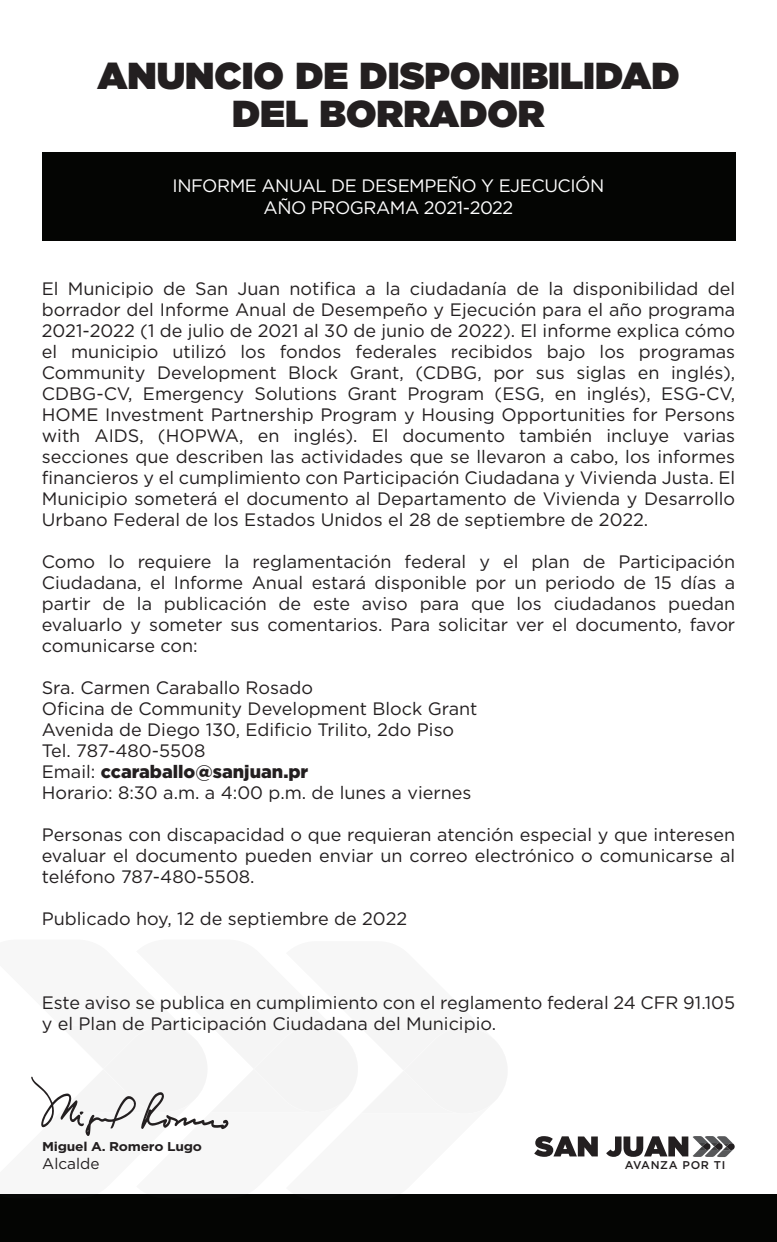
<style>
.page{position:relative;width:777px;height:1242px;background:#fff}
.page>*{position:absolute;margin:0;border:0;box-sizing:border-box;transform-origin:0 0}
.t1{font:900 37.5px/37.5px "Gotham";color:#231f20;text-align:center}
.t2{font:18px/21px "Gotham";color:#231f20;text-align:justify}
.t3{font:18px/22.5px "Gotham";letter-spacing:-.025em;color:#fff;text-align:center}
.t4{font:15.3px "Gotham";color:#231f20}
.t5{font:700 12.75px "Gotham";letter-spacing:-.02em;color:#231f20;scale:1.08 1}
.t6{font:500 11.25px "Gotham";letter-spacing:.06em;color:#231f20}
.s1{font-weight:900}
</style>
<div class="page">
<div style="left:0;top:1194px;width:777px;height:48px;background:#040503"></div>
<svg style="left:534px;top:1136px;width:63px;height:21px"></svg>
<svg style="left:606px;top:1136px;width:128px;height:21px"></svg>
<div style="left:42px;top:152px;width:693px;height:89px;background:#040503"></div>
<svg style="left:31px;top:1026px;width:476px;height:110px"></svg>
<h1 class="t1" style="left:97px;top:57px;width:583px">ANUNCIO DE DISPONIBILIDAD<br>DEL BORRADOR</h1>
<p class="t3" style="left:173px;top:174px;width:433px">INFORME ANUAL DE DESEMPEÑO Y EJECUCIÓN<br>AÑO PROGRAMA 2021-2022</p>
<p class="t2" style="left:42px;top:278px;width:695px">El Municipio de San Juan notifica a la ciudadanía de la disponibilidad del borrador del Informe Anual de Desempeño y Ejecución para el año programa 2021-2022 (1 de julio de 2021 al 30 de junio de 2022). El informe explica cómo el municipio utilizó los fondos federales recibidos bajo los programas Community Development Block Grant, (CDBG, por sus siglas en inglés), CDBG-CV, Emergency Solutions Grant Program (ESG, en inglés), ESG-CV, HOME Investment Partnership Program y Housing Opportunities for Persons with AIDS, (HOPWA, en inglés). El documento también incluye varias secciones que describen las actividades que se llevaron a cabo, los informes financieros y el cumplimiento con Participación Ciudadana y Vivienda Justa. El Municipio someterá el documento al Departamento de Vivienda y Desarrollo Urbano Federal de los Estados Unidos el 28 de septiembre de 2022.</p>
<p class="t2" style="left:42px;top:551px;width:695px">Como lo requiere la reglamentación federal y el plan de Participación Ciudadana, el Informe Anual estará disponible por un periodo de 15 días a partir de la publicación de este aviso para que los ciudadanos puedan evaluarlo y someter sus comentarios. Para solicitar ver el documento, favor comunicarse con:</p>
<p class="t2" style="left:42px;top:677px;width:437px;text-align:left">Sra. Carmen Caraballo Rosado<br>Oficina de Community Development Block Grant Avenida de Diego 130, Edificio Trilito, 2do Piso Tel. 787-480-5508<br>Email: <span class="s1">ccaraballo@sanjuan.pr<br></span>Horario: 8:30 a.m. a 4:00 p.m. de lunes a viernes</p>
<p class="t2" style="left:42px;top:824px;width:695px">Personas con discapacidad o que requieran atención especial y que interesen evaluar el documento pueden enviar un correo electrónico o comunicarse al teléfono 787-480-5508.</p>
<p class="t2" style="left:42px;top:908px;width:367px">Publicado hoy, 12 de septiembre de 2022</p>
<p class="t2" style="left:42px;top:992px;width:695px">Este aviso se publica en cumplimiento con el reglamento federal 24 CFR 91.105 y el Plan de Participación Ciudadana del Municipio.</p>
<p class="t5" style="left:42px;top:1138px;width:149px">Miguel A. Romero Lugo</p>
<p class="t4" style="left:42px;top:1154px;width:59px">Alcalde</p>
<p class="t6" style="left:624px;top:1157px;width:102px">AVANZA POR TI</p>
</div>
